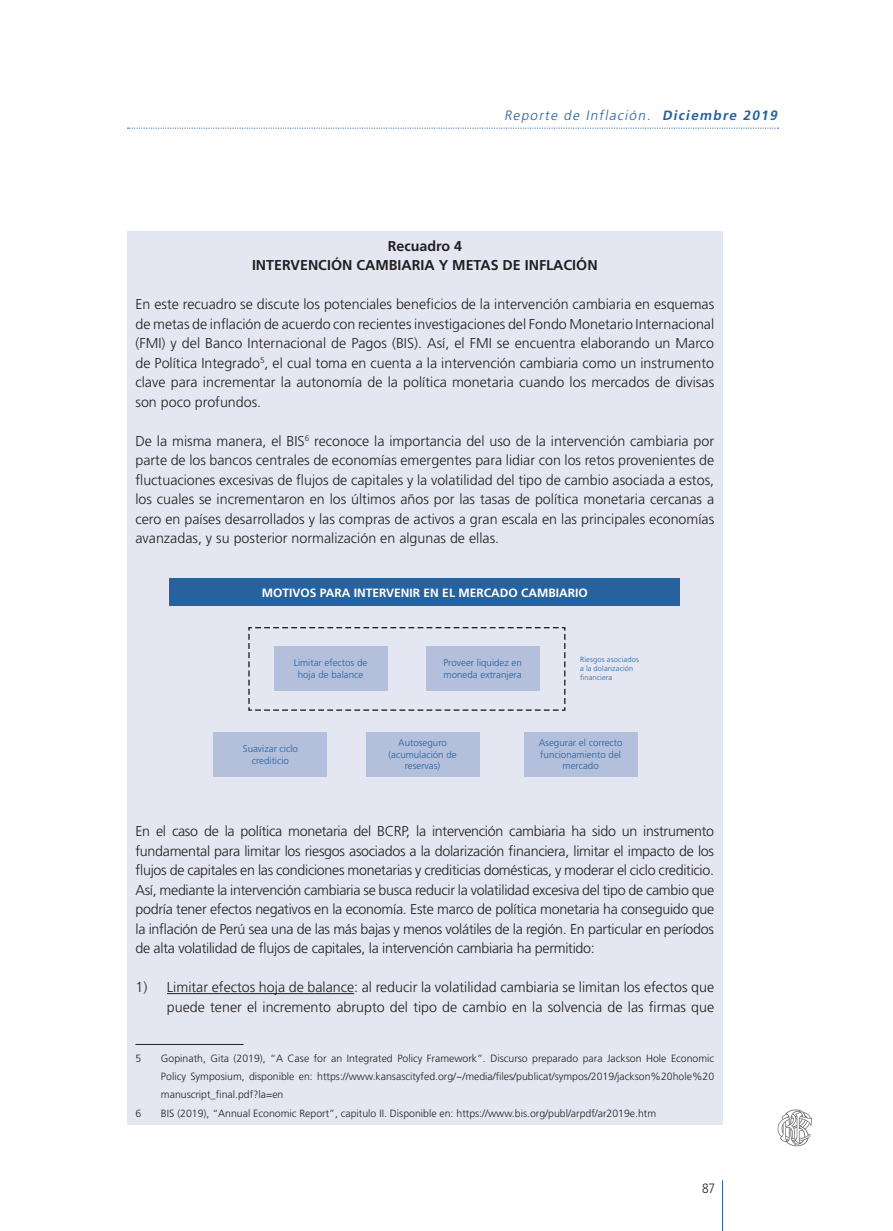
<style>
.page{position:relative;width:893px;height:1231px;background:#fff}
.page>*{position:absolute;margin:0;border:0;box-sizing:border-box;transform-origin:0 0}
.t1{font:300 14.25px/19.5px "Frutiger";color:#231f20;text-align:justify}
.t2{font:700 14.25px/19.5px "Frutiger";color:#231f20;text-align:center}
.t3{font:italic 300 13.5px "Frutiger";color:#26629d}
.t4{font:300 13.5px "Frutiger";color:#231f20;scale:.88 1}
.t5{font:700 12px "Frutiger";color:#fff}
.t6{font:300 10.5px/18px "Frutiger";color:#231f20;text-align:justify}
.t7{font:300 9.75px/11.7px "Frutiger";color:#26629d;text-align:center}
.t8{font:300 7.5px/9px "Frutiger";letter-spacing:.02em;color:#26629d}
.s1{font-weight:700}
</style>
<div class="page">
<svg style="left:127px;top:127px;width:651px;height:2px"></svg>
<hr style="left:722px;top:1179px;width:1px;height:51px;background:#26629d">
<svg style="left:777px;top:1109px;width:34px;height:37px"></svg>
<div style="left:127px;top:231px;width:595px;height:893px;background:#e4e7f2"></div>
<hr style="left:167px;top:992px;width:187px;height:1px;background:#231f20">
<hr style="left:135px;top:1043px;width:108px;height:1px;background:#231f20">
<div style="left:214px;top:731px;width:113px;height:44px;background:#b3bfdb"></div>
<div style="left:366px;top:731px;width:113px;height:44px;background:#b3bfdb"></div>
<div style="left:524px;top:731px;width:113px;height:44px;background:#b3bfdb"></div>
<div style="left:169px;top:578px;width:511px;height:28px;background:#26629d"></div>
<svg style="left:248px;top:627px;width:318px;height:84px"></svg>
<p class="t3" style="left:504px;top:107px;width:277px">Reporte de Inflación. <span class="s1">Diciembre 2019</span></p>
<p class="t2" style="left:252px;top:236px;width:347px">Recuadro 4<br>INTERVENCIÓN CAMBIARIA Y METAS DE INFLACIÓN</p>
<p class="t1" style="left:135px;top:294px;width:580px">En este recuadro se discute los potenciales beneficios de la intervención cambiaria en esquemas de metas de inflación de acuerdo con recientes investigaciones del Fondo Monetario Internacional (FMI) y del Banco Internacional de Pagos (BIS). Así, el FMI se encuentra elaborando un Marco de Política Integrado<sup>5</sup>, el cual toma en cuenta a la intervención cambiaria como un instrumento clave para incrementar la autonomía de la política monetaria cuando los mercados de divisas son poco profundos.</p>
<p class="t1" style="left:135px;top:431px;width:580px">De la misma manera, el BIS<sup>6</sup> reconoce la importancia del uso de la intervención cambiaria por parte de los bancos centrales de economías emergentes para lidiar con los retos provenientes de fluctuaciones excesivas de flujos de capitales y la volatilidad del tipo de cambio asociada a estos, los cuales se incrementaron en los últimos años por las tasas de política monetaria cercanas a cero en países desarrollados y las compras de activos a gran escala en las principales economías avanzadas, y su posterior normalización en algunas de ellas.</p>
<p class="t5" style="left:262px;top:585px;width:327px">MOTIVOS PARA INTERVENIR EN EL MERCADO CAMBIARIO</p>
<p class="t7" style="left:293px;top:657px;width:75px">Limitar efectos de hoja de balance</p>
<p class="t7" style="left:443px;top:657px;width:80px;text-align:left">Proveer liquidez en moneda extranjera</p>
<p class="t8" style="left:580px;top:654px;width:60px">Riesgos asociados a la dolarización financiera</p>
<p class="t7" style="left:243px;top:742px;width:57px">Suavizar ciclo crediticio</p>
<p class="t7" style="left:388px;top:736px;width:70px">Autoseguro (acumulación de reservas)</p>
<p class="t7" style="left:538px;top:736px;width:85px">Asegurar el correcto funcionamiento del mercado</p>
<p class="t1" style="left:135px;top:821px;width:580px">En el caso de la política monetaria del BCRP, la intervención cambiaria ha sido un instrumento fundamental para limitar los riesgos asociados a la dolarización financiera, limitar el impacto de los flujos de capitales en las condiciones monetarias y crediticias domésticas, y moderar el ciclo crediticio.<br>Así, mediante la intervención cambiaria se busca reducir la volatilidad excesiva del tipo de cambio que podría tener efectos negativos en la economía. Este marco de política monetaria ha conseguido que la inflación de Perú sea una de las más bajas y menos volátiles de la región. En particular en períodos de alta volatilidad de flujos de capitales, la intervención cambiaria ha permitido:</p>
<p class="t1" style="left:135px;top:977px;width:580px;text-align:right">1) Limitar efectos hoja de balance: al reducir la volatilidad cambiaria se limitan los efectos que puede tener el incremento abrupto del tipo de cambio en la solvencia de las firmas que</p>
<p class="t6" style="left:135px;top:1049px;width:7px">5</p>
<p class="t6" style="left:161px;top:1049px;width:554px">Gopinath, Gita (2019), “A Case for an Integrated Policy Framework”. Discurso preparado para Jackson Hole Economic Policy Symposium, disponible en: https://www.kansascityfed.org/~/media/files/publicat/sympos/2019/jackson%20hole%20 manuscript_final.pdf?la=en</p>
<p class="t6" style="left:135px;top:1103px;width:7px">6</p>
<p class="t6" style="left:161px;top:1103px;width:496px">BIS (2019), “Annual Economic Report”, capitulo II. Disponible en: https://www.bis.org/publ/arpdf/ar2019e.htm</p>
<p class="t4" style="left:702px;top:1179px;width:16px">87</p>
</div>
